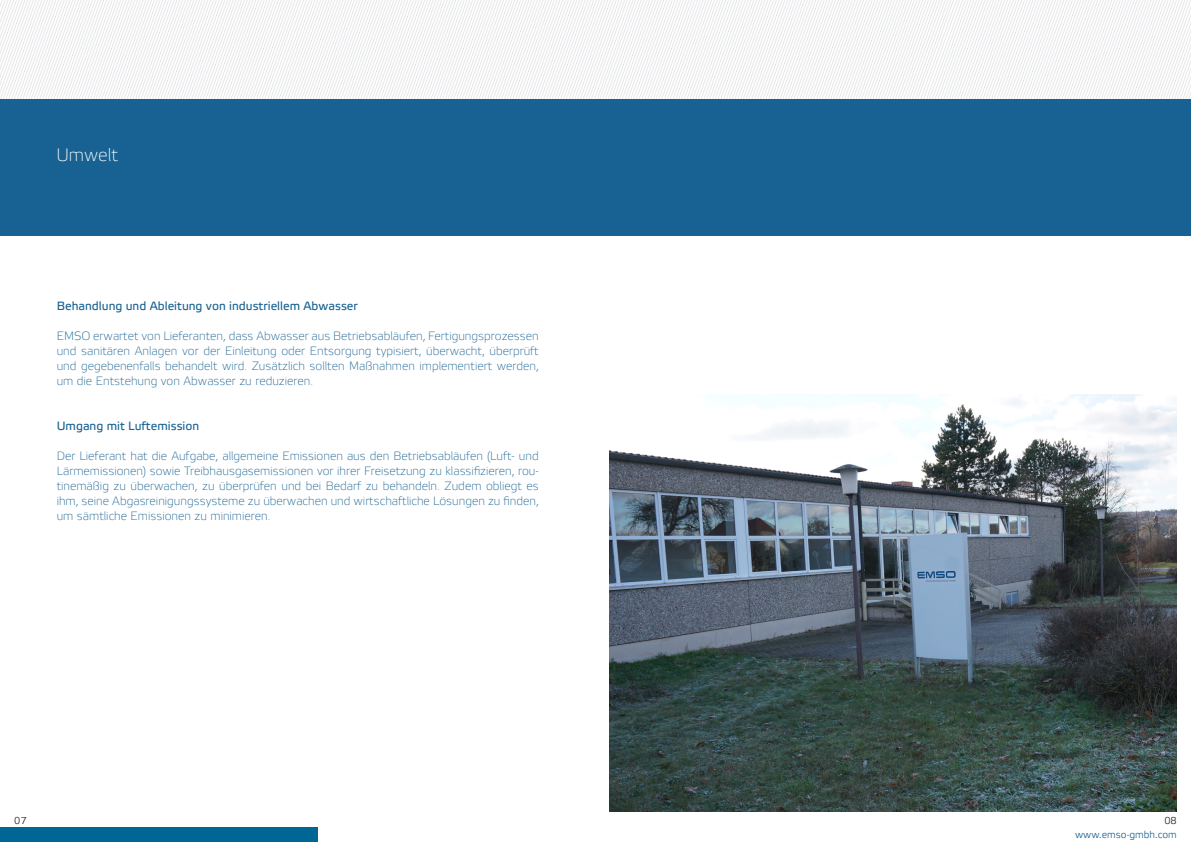
<style>
.page{position:relative;width:1191px;height:842px;background:#fff}
.page>*{position:absolute;margin:0;border:0;box-sizing:border-box;transform-origin:0 0}
.t1{font:100 18px "Etelka";color:#fff}
.t2{font:100 12px/15px "Etelka";color:#196293;text-align:justify}
.t3{font:12px "Etelka Text";color:#196293}
.t4{font:300 10px "Etelka";color:#196293}
.t5{font:300 10px "Etelka";color:#231f20}
.s1{color:#006693}
</style>
<div class="page">
<div style="left:0;top:827px;width:317px;height:15px;background:#006693"></div>
<svg style="left:0;top:0;width:1191px;height:100px"></svg>
<div style="left:0;top:100px;width:595px;height:136px;background:#176293"></div>
<div style="left:595px;top:100px;width:596px;height:136px;background:#176293"></div>
<img style="left:609px;top:395px;width:567px;height:417px">
<p class="t1" style="left:56px;top:146px;width:63px">Umwelt</p>
<p class="t3" style="left:57px;top:298px;width:303px">Behandlung und Ableitung von industriellem Abwasser</p>
<p class="t2" style="left:57px;top:329px;width:483px"><span class="s1">EMSO</span> erwartet von Lieferanten, dass Abwasser aus Betriebsabläufen, Fertigungsprozessen und sanitären Anlagen vor der Einleitung oder Entsorgung typisiert, überwacht, überprüft und gegebenenfalls behandelt wird. Zusätzlich sollten Maßnahmen implementiert werden, um die Entstehung von Abwasser zu reduzieren.</p>
<p class="t3" style="left:57px;top:418px;width:144px">Umgang mit Luftemission</p>
<p class="t2" style="left:57px;top:449px;width:483px">Der Lieferant hat die Aufgabe, allgemeine Emissionen aus den Betriebsabläufen (Luft- und Lärmemissionen) sowie Treibhausgasemissionen vor ihrer Freisetzung zu klassifizieren, rou&shy;tinemäßig zu überwachen, zu überprüfen und bei Bedarf zu behandeln. Zudem obliegt es ihm, seine Abgasreinigungssysteme zu überwachen und wirtschaftliche Lösungen zu finden, um sämtliche Emissionen zu minimieren.</p>
<p class="t5" style="left:14px;top:814px;width:14px">07</p>
<p class="t5" style="left:1164px;top:814px;width:14px">08</p>
<p class="t4" style="left:1075px;top:829px;width:103px">www.emso-gmbh.com</p>
</div>
